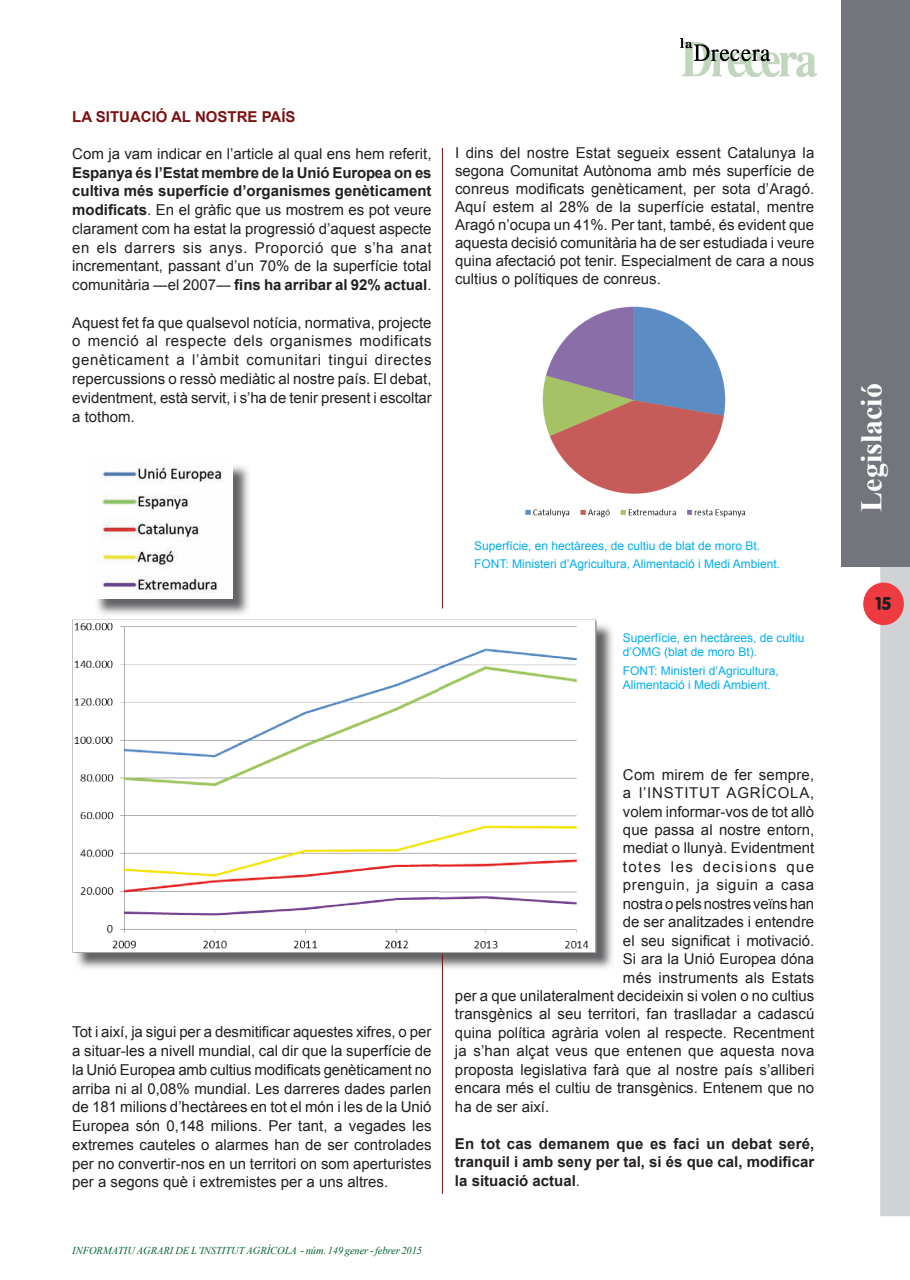
<style>
.page{position:relative;width:910px;height:1280px;background:#fff}
.page>*{position:absolute;margin:0;border:0;box-sizing:border-box;transform-origin:0 0}
.t1{font:700 30px "Times New Roman";color:#fff}
.t2{font:18px "VAG Rounded BT";color:#231f20}
.t3{font:15px/18.8px "Arial";color:#231f20;text-align:justify}
.t4{font:700 15px/18.5px "Arial";color:#231f20;text-align:justify}
.t5{font:15px "Arial";letter-spacing:-.02em;color:#231f20}
.t6{font:700 15px "Arial";color:#7a1113}
.t7{font:15px "Arial";letter-spacing:.035em;color:#231f20}
.t8{font:15px "Arial";letter-spacing:.05em;color:#231f20}
.t9{font:15px "Arial";letter-spacing:.095em;color:#231f20}
.t10{font:12px/14.4px "Arial";color:#00aeef}
.t11{font:italic 10.5px "Times New Roman";letter-spacing:-.005em;color:#00622f}
.s1{font-weight:700}
.s2{font-weight:400}
</style>
<div class="page">
<div style="left:882px;top:1px;width:26px;height:1214px;background:#d1d2d4"></div>
<div style="left:880px;top:0;width:30px;height:1216px;border:3px solid #d1d2d4"></div>
<div style="left:864px;top:583px;width:39px;height:41px;background:#ee3a41;border-radius:50%"></div>
<div style="left:863px;top:583px;width:41px;height:42px;border:2px solid #ee3a41;border-radius:50%"></div>
<img style="left:680px;top:38px;width:136px;height:39px">
<div style="left:841px;top:0;width:69px;height:566px;background:#72757b"></div>
<img style="left:96px;top:465px;width:153px;height:150px">
<img style="left:96px;top:465px;width:137px;height:133px">
<img style="left:75px;top:622px;width:538px;height:349px">
<img style="left:75px;top:622px;width:521px;height:330px">
<img style="left:525px;top:306px;width:221px;height:211px">
<hr style="left:442px;top:954px;width:1px;height:240px;background:#7a1113">
<hr style="left:442px;top:148px;width:1px;height:460px;background:#7a1113">
<p class="t6" style="left:72px;top:107px;width:225px">LA SITUACIÓ AL NOSTRE PAÍS</p>
<p class="t3" style="left:72px;top:144px;width:361px">Com ja vam indicar en l’article al qual ens hem referit,</p>
<p class="t3" style="left:72px;top:163px;width:361px"><span class="s1">Espanya és l’Estat membre de la Unió Europea on es cultiva més superfície d’organismes genèticament modificats</span>. En el gràfic que us mostrem es pot veure clarament com ha estat la progressió d’aquest aspecte en els darrers sis anys. Proporció que s’ha anat incrementant, passant d’un 70% de la superfície total comunitària ―el 2007― <span class="s1">fins ha arribar al 92% actual</span>.</p>
<p class="t3" style="left:72px;top:313px;width:361px">Aquest fet fa que qualsevol notícia, normativa, projecte o menció al respecte dels organismes modificats genèticament a l’àmbit comunitari tingui directes repercussions o ressò mediàtic al nostre país. El debat, evidentment, està servit, i s’ha de tenir present i escoltar a tothom.</p>
<p class="t3" style="left:455px;top:144px;width:361px;line-height:18px">I dins del nostre Estat segueix essent Catalunya la segona Comunitat Autònoma amb més superfície de conreus modificats genèticament, per sota d’Aragó.<br>Aquí estem al 28% de la superfície estatal, mentre Aragó n’ocupa un 41%. Per tant, també, és evident que aquesta decisió comunitària ha de ser estudiada i veure quina afectació pot tenir. Especialment de cara a nous cultius o polítiques de conreus.</p>
<p class="t10" style="left:474px;top:536px;width:308px;line-height:18.6px">Superfície, en hectàrees, de cultiu de blat de moro Bt.<br>FONT: Ministeri d’Agricultura, Alimentació i Medi Ambient.</p>
<p class="t10" style="left:623px;top:630px;width:183px">Superfície, en hectàrees, de cultiu d’OMG (blat de moro Bt).</p>
<p class="t10" style="left:623px;top:663px;width:158px">FONT: Ministeri d’Agricultura,<br>Alimentació i Medi Ambient.</p>
<p class="t3" style="left:72px;top:1023px;width:361px">Tot i així, ja sigui per a desmitificar aquestes xifres, o per a situar-les a nivell mundial, cal dir que la superfície de la Unió Europea amb cultius modificats genèticament no arriba ni al 0,08% mundial. Les darreres dades parlen de 181 milions d’hectàrees en tot el món i les de la Unió Europea són 0,148 milions. Per tant, a vegades les extremes cauteles o alarmes han de ser controlades per no convertir-nos en un territori on som aperturistes per a segons què i extremistes per a uns altres.</p>
<p class="t11" style="left:72px;top:1244px;width:351px">INFORMATIU AGRARI DE L’INSTITUT AGRÍCOLA - núm. 149 gener - febrer 2015</p>
<p class="t3" style="left:623px;top:765px;width:193px">Com mirem de fer sempre,</p>
<p class="t8" style="left:623px;top:783px;width:193px">a l’INSTITUT AGRÍCOLA,</p>
<p class="t3" style="left:623px;top:802px;width:193px">volem informar-vos de tot allò</p>
<p class="t3" style="left:623px;top:820px;width:193px">que passa al nostre entorn,</p>
<p class="t3" style="left:623px;top:839px;width:193px">mediat o llunyà. Evidentment</p>
<p class="t9" style="left:623px;top:857px;width:193px">totes les decisions que</p>
<p class="t7" style="left:623px;top:875px;width:193px">prenguin, ja siguin a casa</p>
<p class="t5" style="left:623px;top:894px;width:193px">nostra o pels nostres veïns han</p>
<p class="t3" style="left:623px;top:913px;width:193px">de ser analitzades i entendre</p>
<p class="t3" style="left:623px;top:931px;width:193px">el seu significat i motivació.</p>
<p class="t3" style="left:623px;top:950px;width:193px">Si ara la Unió Europea dóna</p>
<p class="t3" style="left:623px;top:968px;width:193px">més instruments als Estats</p>
<p class="t3" style="left:455px;top:986px;width:361px">per a que unilateralment decideixin si volen o no cultius</p>
<p class="t3" style="left:455px;top:1005px;width:361px">transgènics al seu territori, fan traslladar a cadascú</p>
<p class="t3" style="left:455px;top:1023px;width:361px">quina política agrària volen al respecte. Recentment</p>
<p class="t3" style="left:455px;top:1042px;width:361px">ja s’han alçat veus que entenen que aquesta nova</p>
<p class="t3" style="left:455px;top:1060px;width:361px">proposta legislativa farà que al nostre país s’alliberi</p>
<p class="t3" style="left:455px;top:1079px;width:361px">encara més el cultiu de transgènics. Entenem que no</p>
<p class="t3" style="left:455px;top:1097px;width:96px">ha de ser així.</p>
<p class="t4" style="left:455px;top:1134px;width:361px">En tot cas demanem que es faci un debat seré, tranquil i amb seny per tal, si és que cal, modificar la situació actual<span class="s2">.</span></p>
<h1 class="t1" style="left:851px;top:512px;width:130px;rotate:-90deg">Legislació</h1>
<p class="t2" style="left:876px;top:592px;width:17px">15</p>
</div>
